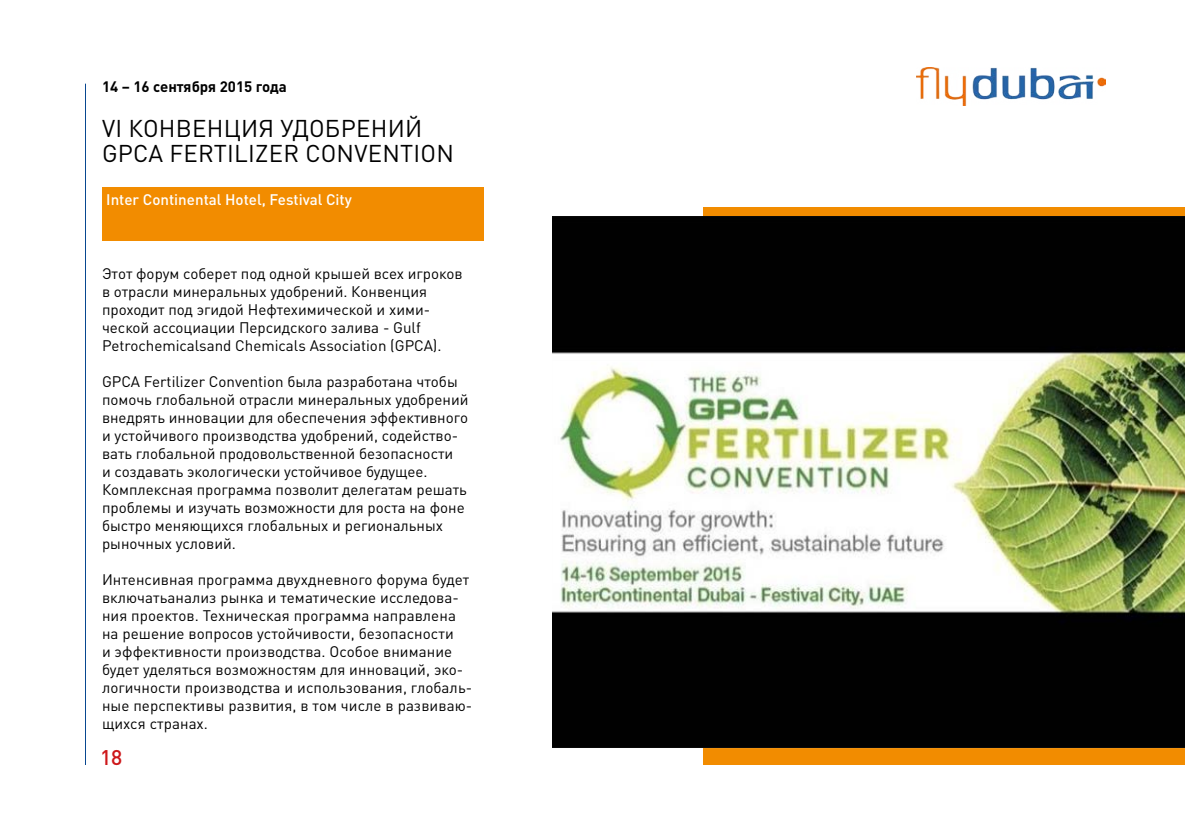
<style>
.page{position:relative;width:1185px;height:840px;background:#fff}
.page>*{position:absolute;margin:0;border:0;box-sizing:border-box;transform-origin:0 0}
.t1{font:24px/25.5px "DIN Pro";letter-spacing:.01em;color:#000}
.t2{font:500 21px "DIN Pro";color:#cd171a}
.t3{font:15.15px/18px "DIN Pro";color:#000}
.t4{font:500 15.15px "DIN Pro";color:#fff}
.t5{font:700 15px "DIN Pro";color:#000}
</style>
<div class="page">
<img style="left:916px;top:68px;width:190px;height:37px">
<hr style="left:85px;top:84px;width:1px;height:681px;background:#084790">
<div style="left:704px;top:207px;width:481px;height:558px;background:#f28c00"></div>
<div style="left:102px;top:187px;width:381px;height:54px;background:#f28c00"></div>
<img style="left:552px;top:216px;width:633px;height:532px">
<p class="t5" style="left:102px;top:74px;width:186px">14 – 16 сентября 2015 года</p>
<h1 class="t1" style="left:102px;top:113px;width:353px">VI КОНВЕНЦИЯ УДОБРЕНИЙ<br>GPCA FERTILIZER CONVENTION</h1>
<p class="t4" style="left:106px;top:187px;width:247px">Inter Continental Hotel, Festival City</p>
<p class="t3" style="left:102px;top:263px;width:362px">Этот форум соберет под одной крышей всех игроков в отрасли минеральных удобрений. Конвенция проходит под эгидой Нефтехимической и хими&shy;ческой ассоциации Персидского залива - Gulf Petrochemicalsand Chemicals Association (GPCA).</p>
<p class="t3" style="left:102px;top:371px;width:368px">GPCA Fertilizer Convention была разработана чтобы помочь глобальной отрасли минеральных удобрений внедрять инновации для обеспечения эффективного и устойчивого производства удобрений, содейство&shy;вать глобальной продовольственной безопасности<br>и создавать экологически устойчивое будущее.<br>Комплексная программа позволит делегатам решать проблемы и изучать возможности для роста на фоне быстро меняющихся глобальных и региональных рыночных условий.</p>
<p class="t3" style="left:102px;top:569px;width:372px">Интенсивная программа двухдневного форума будет включатьанализ рынка и тематические исследова&shy;ния проектов. Техническая программа направлена на решение вопросов устойчивости, безопасности<br>и эффективности производства. Особое внимание будет уделяться возможностям для инноваций, эко&shy;логичности производства и использования, глобаль&shy;ные перспективы развития, в том числе в развиваю&shy;щихся странах.</p>
<h2 class="t2" style="left:100px;top:740px;width:24px">18</h2>
</div>
